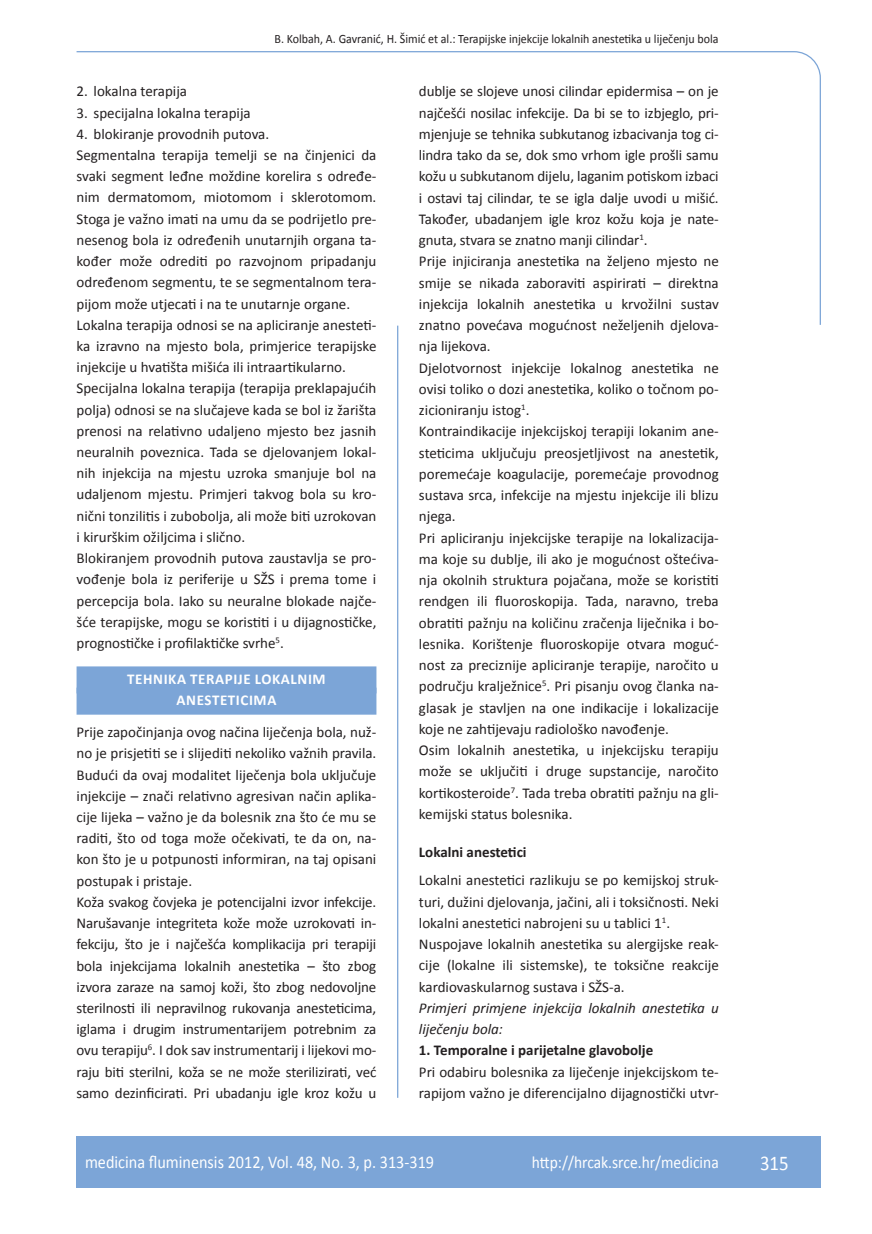
<style>
.page{position:relative;width:872px;height:1234px;background:#fff}
.page>*{position:absolute;margin:0;border:0;box-sizing:border-box;transform-origin:0 0}
.t1{font:21px "Calibri";color:#fff;scale:.9 1}
.t2{font:18px "Calibri";color:#fff;scale:.9 1}
.t3{font:17.25px "Calibri";color:#fff;scale:.9 1}
.osnovni_tekst{font:15px/21.1px "Calibri";color:#231f20;text-align:justify}
.osnovni_tekst-2{font:italic 15px/21.3px "Calibri";color:#231f20}
.naslov_ruler{font:700 15px "Calibri";letter-spacing:.04em;color:#fff}
.osnovni_tekst-3{font:700 15px "Calibri";color:#231f20}
.podnaslov{font:700 15px "Calibri";color:#231f20}
.glava{font:12.75px "Calibri";color:#231f20;scale:.94 1}
</style>
<div class="page">
<svg style="left:76px;top:51px;width:745px;height:275px"></svg>
<hr style="left:397px;top:325px;width:1px;height:772px;background:#7ca5d7">
<div style="left:77px;top:1135px;width:744px;height:51px;background:#7ca5d7"></div>
<div style="left:77px;top:666px;width:299px;height:27px;background:#7ca5d7"></div>
<div style="left:77px;top:687px;width:299px;height:27px;background:#7ca5d7"></div>
<p class="glava" style="left:274px;top:30px;width:474px">B. Kolbah, A. Gavranić, H. Šimić et al.: Terapijske injekcije lokalnih anestetika u liječenju bola</p>
<p class="osnovni_tekst" style="left:77px;top:80px;width:112px">2. lokalna terapija</p>
<p class="osnovni_tekst" style="left:77px;top:101px;width:176px">3. specijalna lokalna terapija</p>
<p class="osnovni_tekst" style="left:77px;top:122px;width:194px">4. blokiranje provodnih putova.</p>
<p class="osnovni_tekst" style="left:77px;top:144px;width:301px">Segmentalna terapija temelji se na činjenici da svaki segment leđne moždine korelira s određe&shy;nim dermatomom, miotomom i sklerotomom.<br>Stoga je važno imati na umu da se podrijetlo pre&shy;nesenog bola iz određenih unutarnjih organa ta&shy;kođer može odrediti po razvojnom pripadanju određenom segmentu, te se segmentalnom tera&shy;pijom može utjecati i na te unutarnje organe.</p>
<p class="osnovni_tekst" style="left:77px;top:313px;width:301px">Lokalna terapija odnosi se na apliciranje anesteti&shy;ka izravno na mjesto bola, primjerice terapijske injekcije u hvatišta mišića ili intraartikularno.</p>
<p class="osnovni_tekst" style="left:77px;top:377px;width:301px">Specijalna lokalna terapija (terapija preklapajućih polja) odnosi se na slučajeve kada se bol iz žarišta prenosi na relativno udaljeno mjesto bez jasnih neuralnih poveznica. Tada se djelovanjem lokal&shy;nih injekcija na mjestu uzroka smanjuje bol na udaljenom mjestu. Primjeri takvog bola su kro&shy;nični tonzilitis i zubobolja, ali može biti uzrokovan i kirurškim ožiljcima i slično.</p>
<p class="osnovni_tekst" style="left:77px;top:546px;width:301px">Blokiranjem provodnih putova zaustavlja se pro&shy;vođenje bola iz periferije u SŽS i prema tome i percepcija bola. Iako su neuralne blokade najče&shy;šće terapijske, mogu se koristiti i u dijagnostičke, prognostičke i profilaktičke svrhe<sup>5</sup>.</p>
<p class="naslov_ruler" style="left:127px;top:669px;width:200px">TEHNIKA TERAPIJE LOKALNIM</p>
<p class="naslov_ruler" style="left:176px;top:690px;width:101px">ANESTETICIMA</p>
<p class="osnovni_tekst" style="left:77px;top:720px;width:301px">Prije započinjanja ovog načina liječenja bola, nuž&shy;no je prisjetiti se i slijediti nekoliko važnih pravila.<br>Budući da ovaj modalitet liječenja bola uključuje injekcije – znači relativno agresivan način aplika&shy;cije lijeka – važno je da bolesnik zna što će mu se raditi, što od toga može očekivati, te da on, na&shy;kon što je u potpunosti informiran, na taj opisani postupak i pristaje.</p>
<p class="osnovni_tekst" style="left:77px;top:890px;width:301px">Koža svakog čovjeka je potencijalni izvor infekcije.<br>Narušavanje integriteta kože može uzrokovati in&shy;fekciju, što je i najčešća komplikacija pri terapiji bola injekcijama lokalnih anestetika – što zbog izvora zaraze na samoj koži, što zbog nedovoljne sterilnosti ili nepravilnog rukovanja anesteticima, iglama i drugim instrumentarijem potrebnim za ovu terapiju<sup>6</sup>. I dok sav instrumentarij i lijekovi mo&shy;raju biti sterilni, koža se ne može sterilizirati, već samo dezinficirati. Pri ubadanju igle kroz kožu u</p>
<p class="osnovni_tekst" style="left:419px;top:80px;width:301px">dublje se slojeve unosi cilindar epidermisa – on je najčešći nosilac infekcije. Da bi se to izbjeglo, pri&shy;mjenjuje se tehnika subkutanog izbacivanja tog ci&shy;lindra tako da se, dok smo vrhom igle prošli samu kožu u subkutanom dijelu, laganim potiskom izbaci i ostavi taj cilindar, te se igla dalje uvodi u mišić.<br>Također, ubadanjem igle kroz kožu koja je nate&shy;gnuta, stvara se znatno manji cilindar<sup>1</sup>.</p>
<p class="osnovni_tekst" style="left:419px;top:250px;width:301px">Prije injiciranja anestetika na željeno mjesto ne smije se nikada zaboraviti aspirirati – direktna injekcija lokalnih anestetika u krvožilni sustav znatno povećava mogućnost neželjenih djelova&shy;nja lijekova.</p>
<p class="osnovni_tekst" style="left:419px;top:356px;width:301px">Djelotvornost injekcije lokalnog anestetika ne ovisi toliko o dozi anestetika, koliko o točnom po&shy;zicioniranju istog<sup>1</sup>.</p>
<p class="osnovni_tekst" style="left:419px;top:420px;width:301px">Kontraindikacije injekcijskoj terapiji lokanim ane&shy;steticima uključuju preosjetljivost na anestetik, poremećaje koagulacije, poremećaje provodnog sustava srca, infekcije na mjestu injekcije ili blizu njega.</p>
<p class="osnovni_tekst" style="left:419px;top:526px;width:301px">Pri apliciranju injekcijske terapije na lokalizacija&shy;ma koje su dublje, ili ako je mogućnost oštećiva&shy;nja okolnih struktura pojačana, može se koristiti rendgen ili fluoroskopija. Tada, naravno, treba obratiti pažnju na količinu zračenja liječnika i bo&shy;lesnika. Korištenje fluoroskopije otvara moguć&shy;nost za preciznije apliciranje terapije, naročito u području kralježnice<sup>5</sup>. Pri pisanju ovog članka na&shy;glasak je stavljen na one indikacije i lokalizacije koje ne zahtijevaju radiološko navođenje.</p>
<p class="osnovni_tekst" style="left:419px;top:738px;width:301px">Osim lokalnih anestetika, u injekcijsku terapiju može se uključiti i druge supstancije, naročito kortikosteroide<sup>7</sup>. Tada treba obratiti pažnju na gli&shy;kemijski status bolesnika.</p>
<p class="podnaslov" style="left:419px;top:842px;width:109px">Lokalni anestetici</p>
<p class="osnovni_tekst" style="left:419px;top:868px;width:301px">Lokalni anestetici razlikuju se po kemijskoj struk&shy;turi, dužini djelovanja, jačini, ali i toksičnosti. Neki lokalni anestetici nabrojeni su u tablici 1<sup>1</sup>.</p>
<p class="osnovni_tekst" style="left:419px;top:932px;width:301px">Nuspojave lokalnih anestetika su alergijske reak&shy;cije (lokalne ili sistemske), te toksične reakcije kardiovaskularnog sustava i SŽS-a.</p>
<p class="osnovni_tekst-2" style="left:419px;top:996px;width:301px">Primjeri primjene injekcija lokalnih anestetika u liječenju bola:</p>
<p class="osnovni_tekst-3" style="left:419px;top:1040px;width:236px">1. Temporalne i parijetalne glavobolje</p>
<p class="osnovni_tekst" style="left:419px;top:1059px;width:301px">Pri odabiru bolesnika za liječenje injekcijskom te&shy;rapijom važno je diferencijalno dijagnostički utvr-</p>
<p class="t2" style="left:85px;top:1150px;width:389px">medicina fluminensis 2012, Vol. 48, No. 3, p. 313-319</p>
<p class="t3" style="left:532px;top:1151px;width:209px">http://hrcak.srce.hr/medicina</p>
<p class="t1" style="left:760px;top:1149px;width:33px">315</p>
</div>
